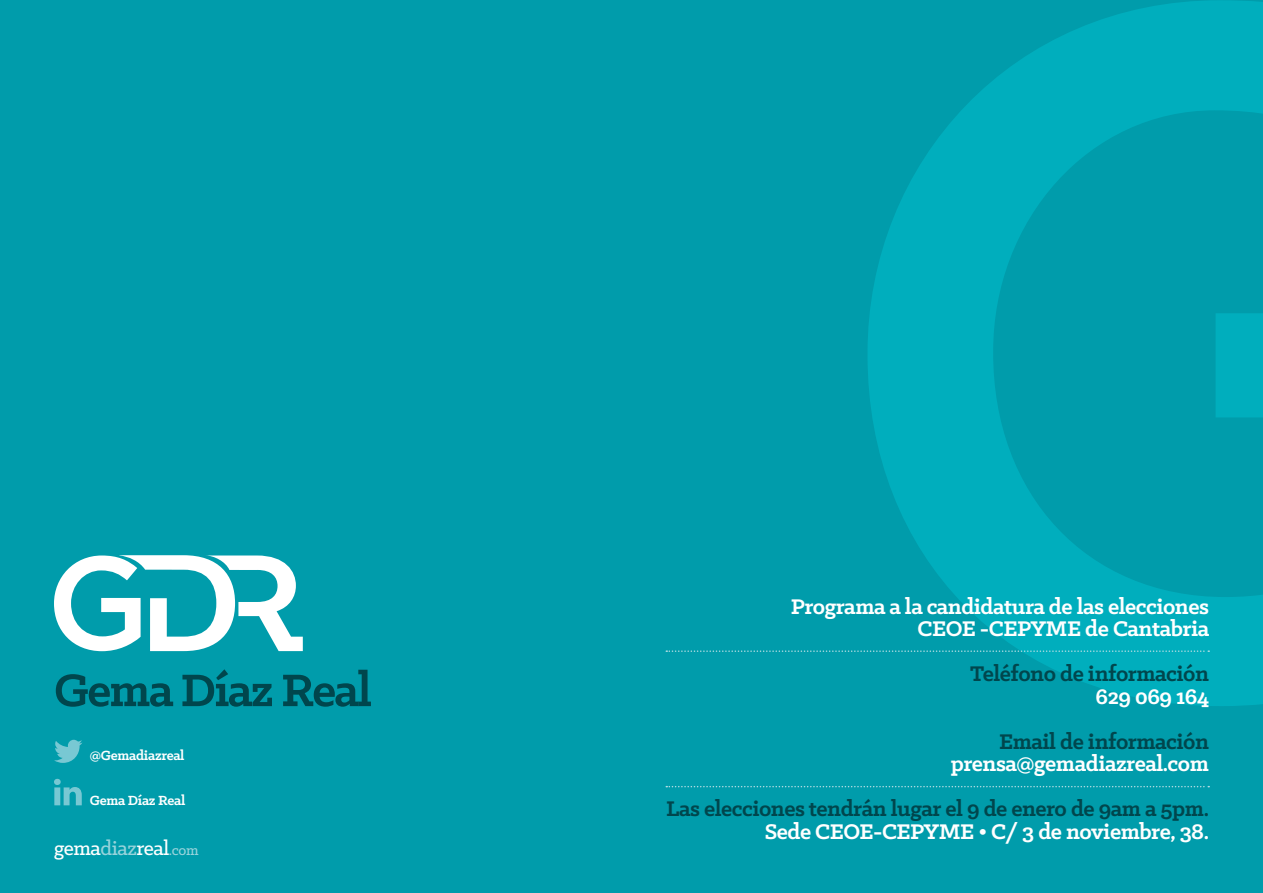
<style>
.page{position:relative;width:1263px;height:893px;background:#009cab}
.page>*{position:absolute;margin:0;border:0;box-sizing:border-box;transform-origin:0 0}
.t1{font:700 51.45px "Klinic Slab";letter-spacing:-.035em;color:#00464d}
.t2{font:700 24px/22.5px "Klinic Slab";letter-spacing:-.02em;color:#fff;text-align:right}
.t3{font:700 24px "Klinic Slab";letter-spacing:-.02em;color:#00464d}
.t4{font:500 22.05px "Klinic Slab";letter-spacing:-.02em;color:#fff}
.t5{font:700 15px "Klinic Slab";letter-spacing:-.02em;color:#fff}
.s1{color:#97d3db}
.s2{font-size:15.75px;color:#97d3db}
</style>
<div class="page">
<svg style="left:868px;top:0;width:395px;height:706px"></svg>
<svg style="left:54px;top:555px;width:249px;height:96px"></svg>
<svg style="left:666px;top:650px;width:543px;height:2px"></svg>
<svg style="left:666px;top:786px;width:543px;height:1px"></svg>
<svg style="left:54px;top:740px;width:28px;height:23px"></svg>
<svg style="left:54px;top:779px;width:28px;height:26px"></svg>
<h1 class="t1" style="left:54px;top:656px;width:319px">Gema Díaz Real</h1>
<p class="t5" style="left:90px;top:745px;width:96px">@Gemadiazreal</p>
<p class="t5" style="left:90px;top:791px;width:97px">Gema Díaz Real</p>
<p class="t4" style="left:54px;top:834px;width:146px">gema<span class="s1">diaz</span>real<span class="s2">.com</span></p>
<p class="t2" style="left:791px;top:595px;width:420px">Programa a la candidatura de las elecciones<br>CEOE -CEPYME de Cantabria</p>
<p class="t3" style="left:970px;top:658px;width:240px">Teléfono de información</p>
<p class="t2" style="left:1095px;top:685px;width:115px">629 069 164</p>
<p class="t3" style="left:999px;top:726px;width:211px">Email de información</p>
<p class="t2" style="left:951px;top:752px;width:260px">prensa@gemadiazreal.com</p>
<p class="t3" style="left:666px;top:793px;width:544px">Las elecciones tendrán lugar el 9 de enero de 9am a 5pm.</p>
<p class="t2" style="left:765px;top:820px;width:446px">Sede CEOE-CEPYME • C/ 3 de noviembre, 38.</p>
</div>
